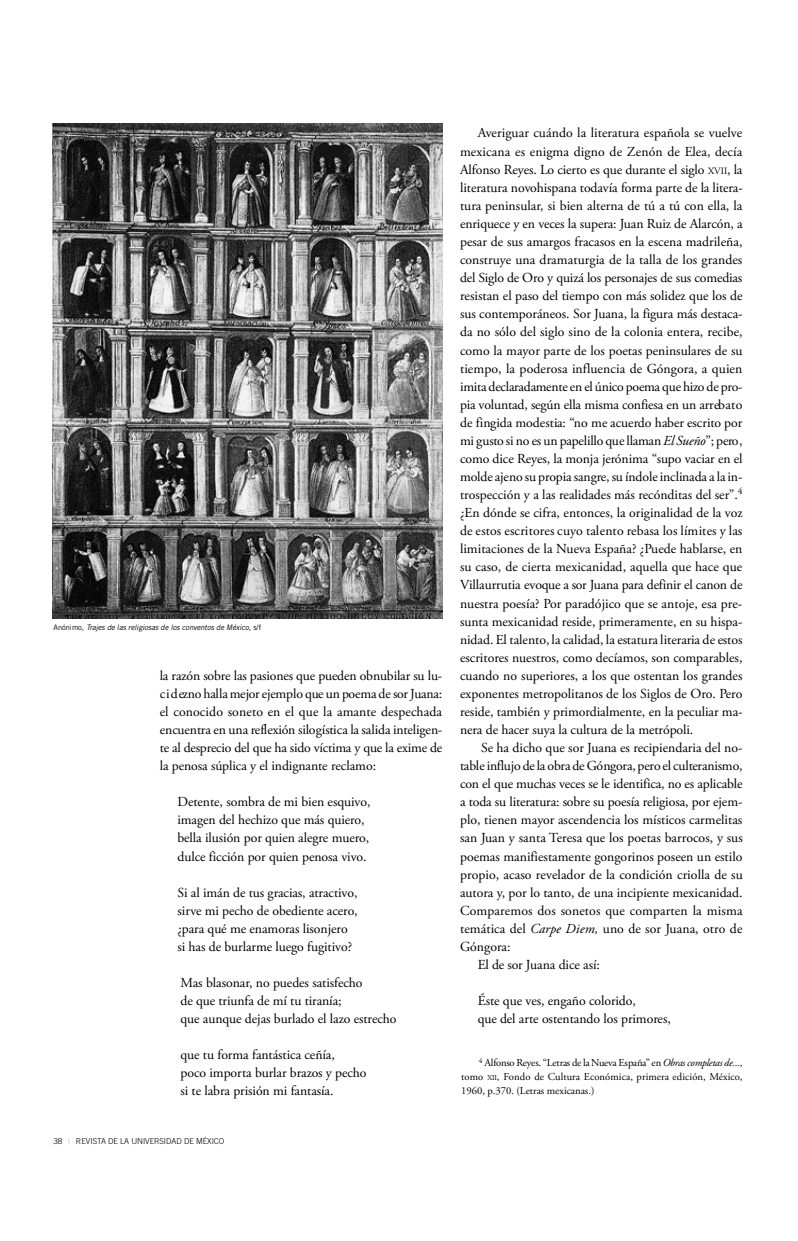
<style>
.page{position:relative;width:798px;height:1241px;background:#fff}
.page>*{position:absolute;margin:0;border:0;box-sizing:border-box;transform-origin:0 0}
.t1{font:13.75px/18.1px "Adobe Garamond Pro";letter-spacing:-.005em;color:#000}
.t2{font:10.62px/13.8px "Adobe Garamond Pro";color:#000;text-align:justify}
.t3{font:300 8.12px "Trade Gothic";letter-spacing:-.01em;color:#000}
.t4{font:italic 7.5px "Trade Gothic";letter-spacing:-.005em;color:#000}
.s1{font-style:normal}
.s2{font-weight:400;color:#bfbfbf}
.s3{font-size:9.62px}
.s4{font-style:italic}
.s5{font-size:7.38px}
</style>
<div class="page">
<img style="left:52px;top:123px;width:390px;height:495px">
<p class="t4" style="left:53px;top:624px;width:209px"><span class="s1">Anónimo,</span> Trajes de las religiosas de los conventos de México<span class="s1">, s/f</span></p>
<p class="t1" style="left:160px;top:667px;width:284px;text-align:justify">la razón sobre las pasiones que pueden obnubilar su lu&shy;c i d ezno hallamejor ejemplo que un poema desor Ju a n a : el conocido soneto en el que la amante despechada encuentra en una reflexión silogística la salida inteligen&shy;te al desprecio del que ha sido víctima y que la exime de la penosa súplica y el indignante reclamo:</p>
<p class="t1" style="left:177px;top:794px;width:194px">Detente, sombra de mi bien esquivo, imagen del hechizo que más quiero, bella ilusión por quien alegre muero, dulce ficción por quien penosa vivo.</p>
<p class="t1" style="left:177px;top:884px;width:182px">Si al imán de tus gracias, atractivo, sirve mi pecho de obediente acero, ¿para qué me enamoras lisonjero si has de burlarme luego fugitivo?</p>
<p class="t1" style="left:180px;top:974px;width:217px">Mas blasonar, no puedes satisfecho<br>de que triunfa de mí tu tiranía;<br>que aunque dejas burlado el lazo estrecho</p>
<p class="t1" style="left:180px;top:1047px;width:187px">que tu forma fantástica ceñía,<br>poco importa burlar brazos y pecho si te labra prisión mi fantasía.</p>
<p class="t3" style="left:53px;top:1137px;width:172px">38 <span class="s2">|</span> REVISTA DE LA UNIVERSIDAD DE MÉXICO</p>
<p class="t1" style="left:460px;top:125px;width:284px;text-align:justify;text-indent:18px">Averiguar cuándo la literatura española se vuelve mexicana es enigma digno de Zenón de Elea, decía Alfonso Reyes. Lo cierto es que durante el siglo <span class="s3">XVII</span>, la literatura novohispana todavía forma parte de la litera&shy;tura peninsular, si bien alterna de tú a tú con ella, la enriquece y en veces la supera: Juan Ruiz de Alarcón, a pesar de sus amargos fracasos en la escena madrileña, construye una dramaturgia de la talla de los grandes del Siglo de Oro y quizá los personajes de sus comedias resistan el paso del tiempo con más solidez que los de sus contemporáneos. Sor Juana, la figura más destaca&shy;da no sólo del siglo sino de la colonia entera, recibe, como la mayor parte de los poetas peninsulares de su tiempo, la poderosa influencia de Góngora, a quien imita declaradamente en el único poema que hizo depro&shy;pia voluntad, según ella misma confiesa en un arreb a to de fingida modestia: “no me acuerdo haber escrito p o r mi gusto si no es un papelillo quellaman <span class="s4">El Su eñ o</span>”; pero , como dice Reyes, la monja jerónima “supo vaciar en el molde ajeno su propia sangre, su índole inclinada a la in&shy;trospección y a las realidades más recónditas del ser”.<sup>4 </sup>¿En dónde se cifra, entonces, la originalidad de la voz de estos escritores cuyo talento rebasa los límites y las limitaciones de la Nueva España? ¿Puede hablarse, en su caso, de cierta mexicanidad, aquella que hace que Villaurrutia evoque a sor Juana para definir el canon de nuestra poesía? Por paradójico que se antoje, esa pre&shy;sunta mexicanidad reside, primeramente, en su hispa&shy;nidad. El talento, la calidad, la estatura literaria de estos escritores nuestros, como decíamos, son comparables, cuando no superiores, a los que ostentan los grandes exponentes metropolitanos de los Siglos de Oro. Pero reside, también y primordialmente, en la peculiar ma&shy;nera de hacer suya la cultura de la metrópoli.</p>
<p class="t1" style="left:481px;top:739px;width:263px">Se ha dicho que sor Juana es recipiendaria del no-</p>
<p class="t1" style="left:460px;top:757px;width:284px">table influjo de la obra de Góngora,peroel culteranismo,</p>
<p class="t1" style="left:460px;top:776px;width:284px">con el que muchas veces se le identifica, no es aplicable</p>
<p class="t1" style="left:460px;top:794px;width:284px">a toda su literatura: sobre su poesía religiosa, por ejem-</p>
<p class="t1" style="left:460px;top:812px;width:284px">plo, tienen mayor ascendencia los místicos carmelitas</p>
<p class="t1" style="left:460px;top:830px;width:284px">san Juan y santa Teresa que los poetas barrocos, y sus</p>
<p class="t1" style="left:460px;top:848px;width:284px">poemas manifiestamente gongorinos poseen un estilo</p>
<p class="t1" style="left:460px;top:866px;width:284px">propio, acaso revelador de la condición criolla de su</p>
<p class="t1" style="left:460px;top:884px;width:284px">autora y, por lo tanto, de una incipiente mexicanidad.</p>
<p class="t1" style="left:460px;top:902px;width:284px">Comparemos dos sonetos que comparten la misma</p>
<p class="t1" style="left:460px;top:920px;width:284px">temática del <span class="s4">Carpe Diem,</span> uno de sor Juana, otro de</p>
<p class="t1" style="left:460px;top:938px;width:52px">Góngora:</p>
<p class="t1" style="left:477px;top:956px;width:124px">El de sor Juana dice así:</p>
<p class="t1" style="left:477px;top:992px;width:195px">Éste que ves, engaño colorido,<br>que del arte ostentando los primores,</p>
<p class="t2" style="left:461px;top:1056px;width:283px;text-indent:18px"><sup>4</sup> Alfonso Re yes. “Letras de laNu e va España” en<span class="s4">Ob ras completas de...</span>, tomo <span class="s5">XII</span>, Fondo de Cultura Económica, primera edición, México, 1960, p.370. (Letras mexicanas.)</p>
</div>
